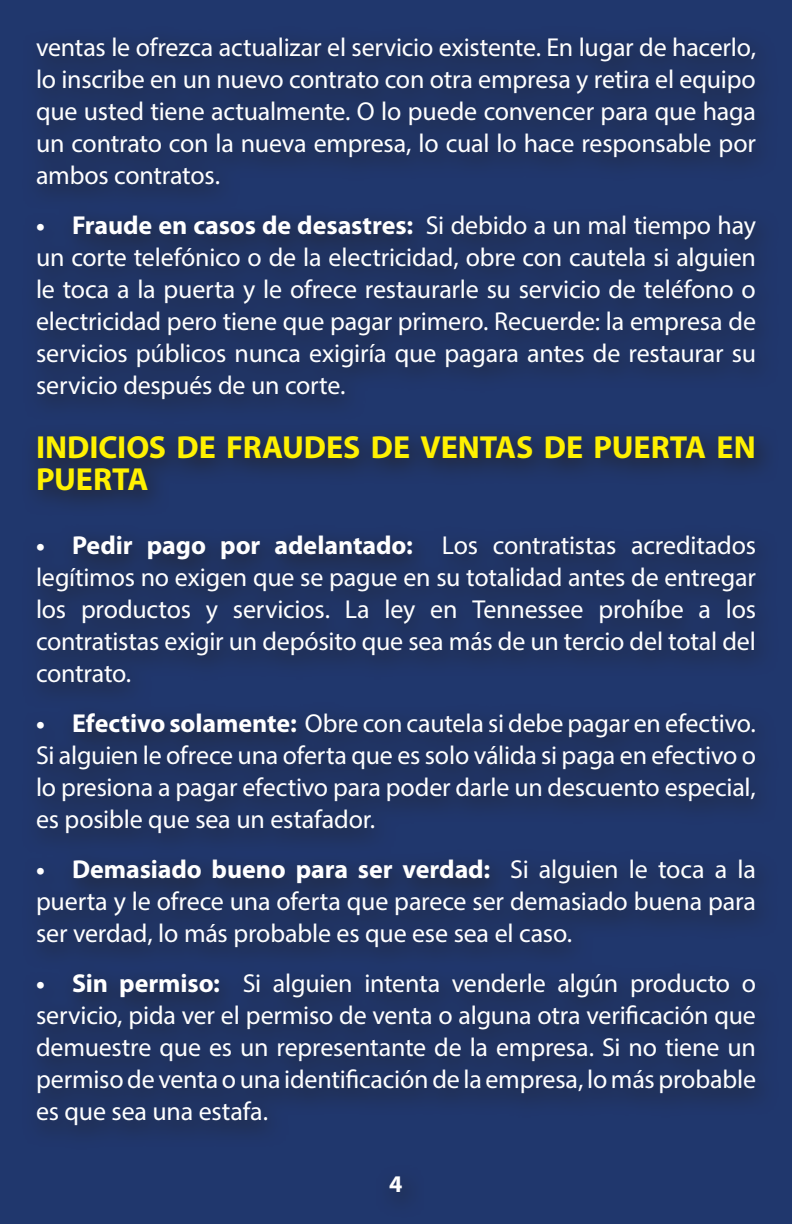
<style>
.page{position:relative;width:792px;height:1224px;background:#20376d}
.page>*{position:absolute;margin:0;border:0;box-sizing:border-box;transform-origin:0 0}
.Tips{font:700 32px/32px "Myriad Pro";color:#fff101}
.Tips-2{font:26px/32px "Myriad Pro";letter-spacing:-.01em;color:#fff;text-align:justify}
.t1{font:700 24px "Myriad Pro";color:#fff}
.s1{font-weight:700}
</style>
<div class="page">
<div style="left:22px;top:26px;width:757px;height:1123px;background:#203362"></div>
<p class="Tips-2" style="left:36px;top:30px;width:722px">ventas le ofrezca actualizar el servicio existente. En lugar de hacerlo, lo inscribe en un nuevo contrato con otra empresa y retira el equipo que usted tiene actualmente. O lo puede convencer para que haga un contrato con la nueva empresa, lo cual lo hace responsable por ambos contratos.</p>
<p class="Tips-2" style="left:36px;top:208px;width:722px"><span class="s1">• Fraude en casos de desastres:</span> Si debido a un mal tiempo hay un corte telefónico o de la electricidad, obre con cautela si alguien le toca a la puerta y le ofrece restaurarle su servicio de teléfono o electricidad pero tiene que pagar primero. Recuerde: la empresa de servicios públicos nunca exigiría que pagara antes de restaurar su servicio después de un corte.</p>
<p class="Tips" style="left:36px;top:430px;width:721px">INDICIOS DE FRAUDES DE VENTAS DE PUERTA EN<br>PUERTA</p>
<p class="Tips-2" style="left:36px;top:528px;width:722px"><span class="s1">• Pedir pago por adelantado:</span> Los contratistas acreditados legítimos no exigen que se pague en su totalidad antes de entregar los productos y servicios. La ley en Tennessee prohíbe a los contratistas exigir un depósito que sea más de un tercio del total del contrato.</p>
<p class="Tips-2" style="left:36px;top:706px;width:721px"><span class="s1">• Efectivo solamente:</span> Obre con cautela si debe pagar en efectivo.<br>Si alguien le ofrece una oferta que es solo válida si paga en efectivo o lo presiona a pagar efectivo para poder darle un descuento especial, es posible que sea un estafador.</p>
<p class="Tips-2" style="left:36px;top:852px;width:722px"><span class="s1">• Demasiado bueno para ser verdad:</span> Si alguien le toca a la puerta y le ofrece una oferta que parece ser demasiado buena para ser verdad, lo más probable es que ese sea el caso.</p>
<p class="Tips-2" style="left:36px;top:966px;width:722px"><span class="s1">• Sin permiso:</span> Si alguien intenta venderle algún producto o servicio, pida ver el permiso de venta o alguna otra verificación que demuestre que es un representante de la empresa. Si no tiene un permiso de venta o una identificación de la empresa, lo más probable es que sea una estafa.</p>
<p class="t1" style="left:389px;top:1168px;width:15px">4</p>
</div>
